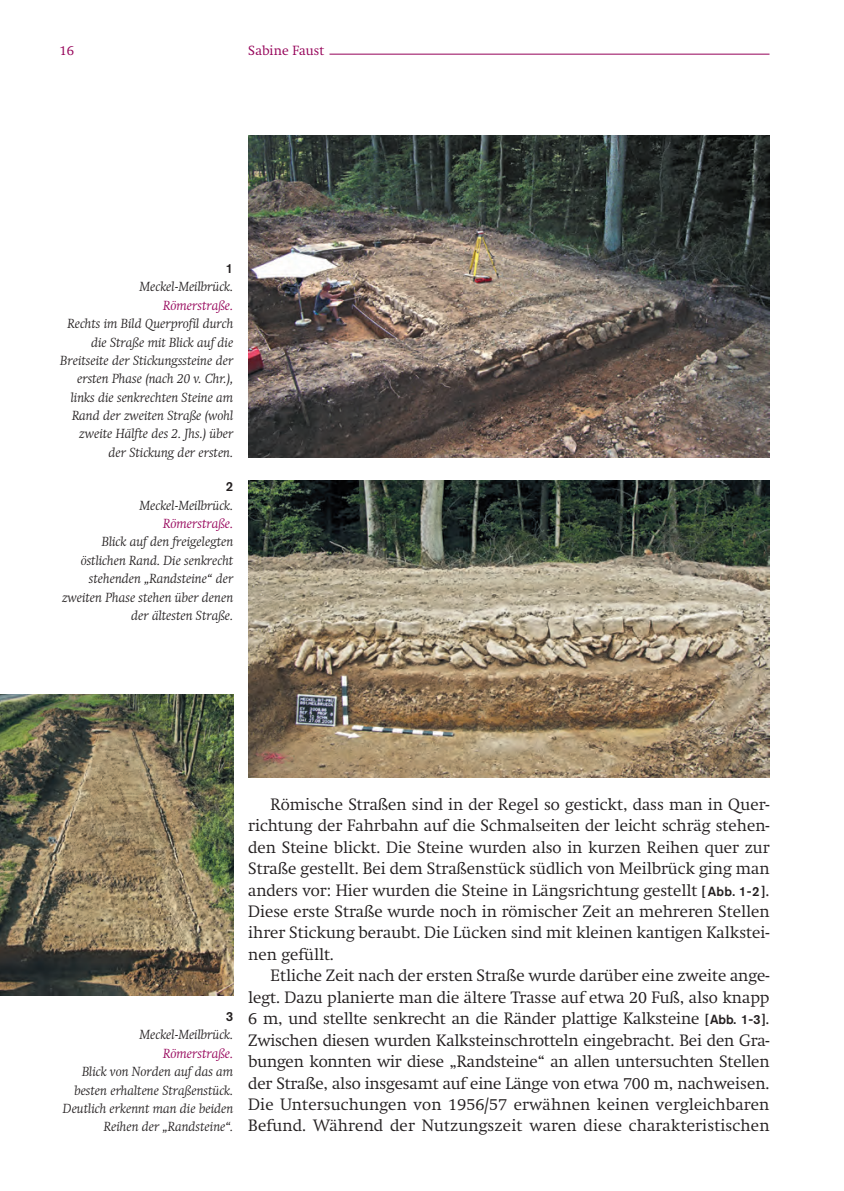
<style>
.page{position:relative;width:844px;height:1191px;background:#fff}
.page>*{position:absolute;margin:0;border:0;box-sizing:border-box;transform-origin:0 0}
.t1{font:300 16.28px/21.3px "Swift";letter-spacing:.005em;color:#231f20;text-align:justify}
.t2{font:italic 300 13.12px/18.4px "Swift";color:#231f20;text-align:right}
.t3{font:italic 300 13.12px "Swift";color:#950058}
.t4{font:300 13.12px "Swift";color:#950058}
.t5{font:500 13.12px "Akzidenz Grotesk Std";color:#231f20}
.s1{font-family:"Akzidenz Grotesk Std";font-weight:500;font-size:13.12px}
</style>
<div class="page">
<hr style="left:329px;top:54px;width:440px;height:1px;background:#950058">
<img style="left:248px;top:135px;width:521px;height:323px">
<img style="left:248px;top:480px;width:521px;height:298px">
<img style="left:0;top:694px;width:233px;height:301px">
<p class="t4" style="left:60px;top:42px;width:16px">16</p>
<p class="t4" style="left:248px;top:42px;width:78px">Sabine Faust</p>
<p class="t5" style="left:226px;top:260px;width:9px">1</p>
<p class="t2" style="left:139px;top:278px;width:95px">Meckel-Meilbrück.</p>
<p class="t3" style="left:163px;top:298px;width:72px">Römerstraße.</p>
<p class="t2" style="left:60px;top:314px;width:174px">Rechts im Bild Querprofil durch die Straße mit Blick auf die<br>Breitseite der Stickungssteine der ersten Phase (nach 20 v. Chr.), links die senkrechten Steine am<br>Rand der zweiten Straße (wohl zweite Hälfte des 2. Jhs.) über der Stickung der ersten.</p>
<p class="t5" style="left:226px;top:478px;width:9px">2</p>
<p class="t2" style="left:139px;top:496px;width:95px">Meckel-Meilbrück.</p>
<p class="t3" style="left:163px;top:516px;width:72px">Römerstraße.</p>
<p class="t2" style="left:62px;top:532px;width:173px">Blick auf den freigelegten östlichen Rand. Die senkrecht stehenden „Randsteine“ der zweiten Phase stehen über denen der ältesten Straße.</p>
<p class="t5" style="left:226px;top:1008px;width:9px">3</p>
<p class="t2" style="left:139px;top:1025px;width:95px">Meckel-Meilbrück.</p>
<p class="t3" style="left:163px;top:1045px;width:72px">Römerstraße.</p>
<p class="t2" style="left:63px;top:1062px;width:172px">Blick von Norden auf das am besten erhaltene Straßenstück.<br>Deutlich erkennt man die beiden<br>Reihen der „Randsteine“.</p>
<p class="t1" style="left:248px;top:793px;width:522px;text-indent:22px">Römische Straßen sind in der Regel so gestickt, dass man in Quer&shy;richtung der Fahrbahn auf die Schmalseiten der leicht schräg stehen&shy;den Steine blickt. Die Steine wurden also in kurzen Reihen quer zur Straße gestellt. Bei dem Straßenstück südlich von Meilbrück ging man anders vor: Hier wurden die Steine in Längsrichtung gestellt <span class="s1">[ Abb. 1-2 ]</span>.<br>Diese erste Straße wurde noch in römischer Zeit an mehreren Stellen ihrer Stickung beraubt. Die Lücken sind mit kleinen kantigen Kalkstei&shy;nen gefüllt.</p>
<p class="t1" style="left:248px;top:965px;width:522px;text-indent:22px">Etliche Zeit nach der ersten Straße wurde darüber eine zweite ange&shy;legt. Dazu planierte man die ältere Trasse auf etwa 20 Fuß, also knapp 6 m, und stellte senkrecht an die Ränder plattige Kalksteine <span class="s1">[Abb. 1-3]</span>.<br>Zwischen diesen wurden Kalksteinschrotteln eingebracht. Bei den Gra&shy;bungen konnten wir diese „Randsteine“ an allen untersuchten Stellen der Straße, also insgesamt auf eine Länge von etwa 700 m, nachweisen.<br>Die Untersuchungen von 1956/57 erwähnen keinen vergleichbaren Befund. Während der Nutzungszeit waren diese charakteristischen</p>
</div>
